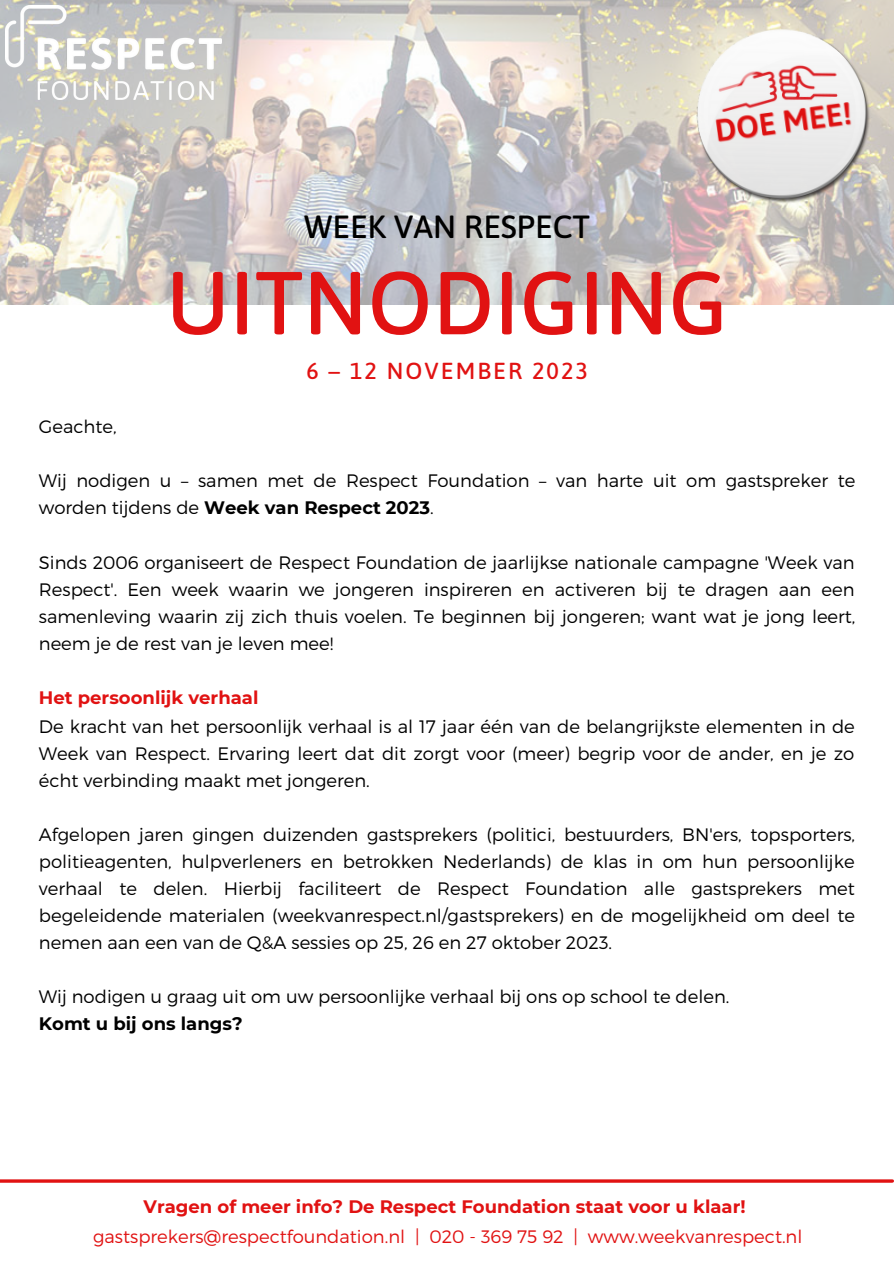
<style>
.page{position:relative;width:894px;height:1264px;background:#fff}
.page>*{position:absolute;margin:0;border:0;box-sizing:border-box;transform-origin:0 0}
.t1{font:500 88.8px "Asap";color:#e11212}
.t2{font:500 32.1px "Asap";color:#000}
.t3{font:500 23.25px "Asap";letter-spacing:.09em;color:#e11212}
.t4{font:300 18px/27px "Montserrat";color:#000;text-align:justify}
.t5{font:700 18px "Montserrat";color:#e11212}
.t6{font:300 18px "Montserrat";color:#e11212}
.t7{font:700 18px "Montserrat";color:#000}
.s1{font-weight:700}
</style>
<div class="page">
<img style="left:0;top:0;width:893px;height:304px">
<img style="left:5px;top:5px;width:217px;height:95px">
<hr style="left:0;top:1179px;width:892px;height:3px;background:#e11212">
<img style="left:687px;top:19px;width:190px;height:190px">
<h2 class="t2" style="left:304px;top:208px;width:287px">WEEK VAN RESPECT</h2>
<h1 class="t1" style="left:166px;top:251px;width:563px">UITNODIGING</h1>
<p class="t3" style="left:306px;top:357px;width:283px">6 – 12 NOVEMBER 2023</p>
<p class="t4" style="left:39px;top:412px;width:79px">Geachte,</p>
<p class="t4" style="left:39px;top:466px;width:817px">Wij nodigen u – samen met de Respect Foundation – van harte uit om gastspreker te worden tijdens de <span class="s1">Week van Respect 2023</span>.</p>
<p class="t4" style="left:39px;top:548px;width:817px">Sinds 2006 organiseert de Respect Foundation de jaarlijkse nationale campagne 'Week van Respect'. Een week waarin we jongeren inspireren en activeren bij te dragen aan een samenleving waarin zij zich thuis voelen. Te beginnen bij jongeren; want wat je jong leert, neem je de rest van je leven mee!</p>
<p class="t5" style="left:39px;top:687px;width:221px">Het persoonlijk verhaal</p>
<p class="t4" style="left:39px;top:711px;width:817px">De kracht van het persoonlijk verhaal is al 17 jaar één van de belangrijkste elementen in de Week van Respect. Ervaring leert dat dit zorgt voor (meer) begrip voor de ander, en je zo écht verbinding maakt met jongeren.</p>
<p class="t4" style="left:39px;top:820px;width:817px">Afgelopen jaren gingen duizenden gastsprekers (politici, bestuurders, BN'ers, topsporters, politieagenten, hulpverleners en betrokken Nederlands) de klas in om hun persoonlijke verhaal te delen. Hierbij faciliteert de Respect Foundation alle gastsprekers met begeleidende materialen (weekvanrespect.nl/gastsprekers) en de mogelijkheid om deel te nemen aan een van de Q&amp;A sessies op 25, 26 en 27 oktober 2023.</p>
<p class="t4" style="left:39px;top:982px;width:692px">Wij nodigen u graag uit om uw persoonlijke verhaal bij ons op school te delen.</p>
<p class="t7" style="left:39px;top:1012px;width:205px">Komt u bij ons langs?</p>
<p class="t5" style="left:143px;top:1195px;width:603px">Vragen of meer info? De Respect Foundation staat voor u klaar!</p>
<p class="t6" style="left:93px;top:1225px;width:710px">gastsprekers@respectfoundation.nl | 020 - 369 75 92 | www.weekvanrespect.nl</p>
</div>
